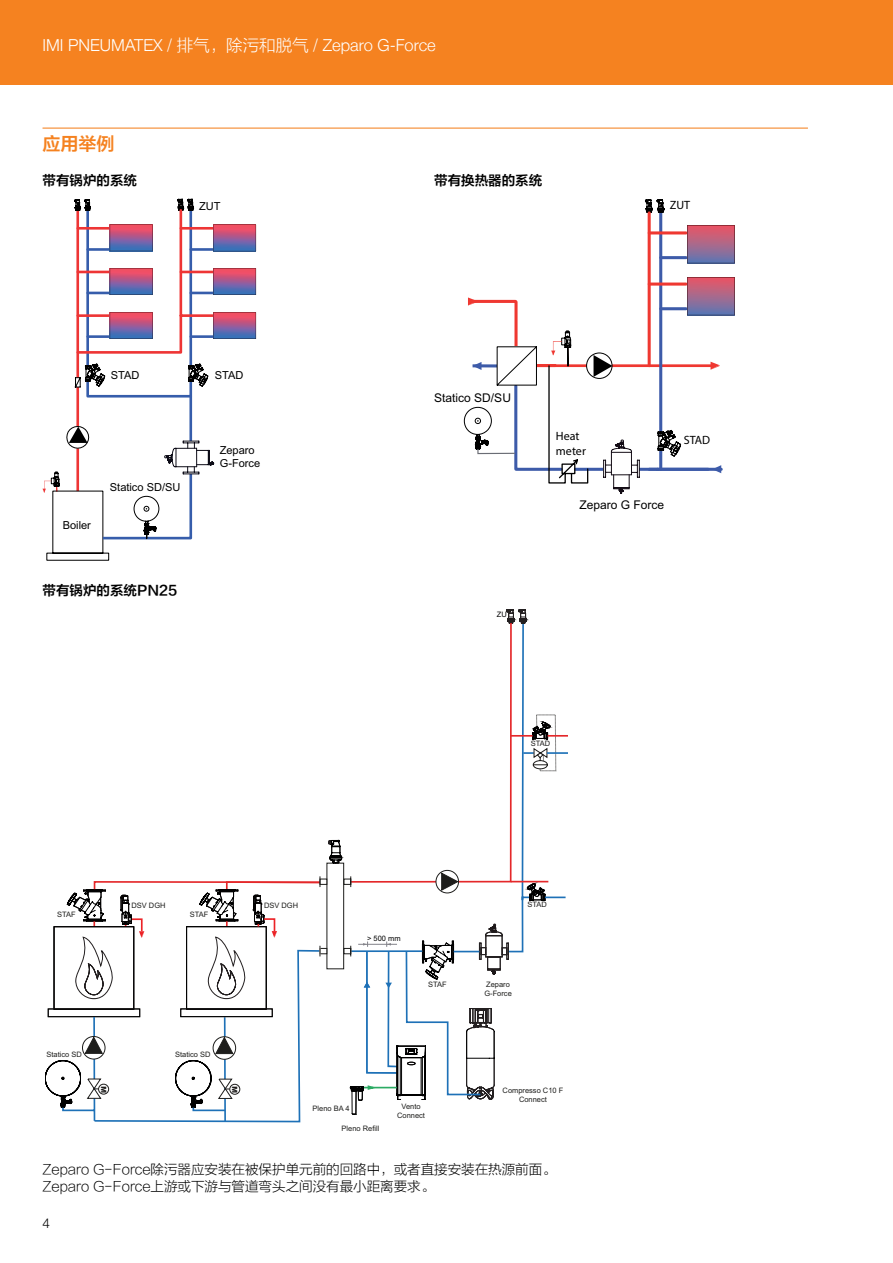
<style>
.page{position:relative;width:893px;height:1263px;background:#fff}
.page>*{position:absolute;margin:0;border:0;box-sizing:border-box;transform-origin:0 0}
.t1{font:18px "FZLTZCHJW GB1 0";color:#f58220}
.t2{font:300 16.5px "Helvetica Neue LT";color:#fff}
.t3{font:13.5px/16.5px "FZLTXHJW GB1 0";color:#000}
.t4{font:13.5px "FZLTZCHJW GB1 0";color:#000}
.t5{font:300 13.5px "Helvetica Neue LT Std";color:#000}
.t6{font:12px "Arial";color:#000}
.t7{font:12px/14.4px "Myriad Pro";color:#000}
.t8{font:11.1px/13.2px "Arial";color:#000}
.t9{font:7.5px/9px "Arial";color:#1d1d1b;text-align:center}
.t10{font:7.5px "Arial";color:#1d1c1b}
.t11{font:7.5px "Arial";color:#000}
.t12{font:7.5px "Arial";color:#030202}
.s1{font-family:"FZLTXHJW GB1 0";font-weight:400}
</style>
<div class="page">
<div style="left:0;top:0;width:893px;height:85px;background:#f58220"></div>
<hr style="left:43px;top:128px;width:765px;height:1px;background:#f58220">
<svg style="left:43px;top:199px;width:213px;height:362px"></svg>
<hr style="left:659px;top:213px;width:3px;height:218px;background:#3d5ba9">
<svg style="left:645px;top:200px;width:20px;height:12px"></svg>
<hr style="left:648px;top:213px;width:3px;height:153px;background:#ef3831">
<hr style="left:649px;top:231px;width:37px;height:3px;background:#ef3831">
<hr style="left:661px;top:256px;width:25px;height:3px;background:#3d5ba9">
<svg style="left:687px;top:225px;width:47px;height:38px;background:#a46487"></svg>
<svg style="left:464px;top:277px;width:270px;height:217px"></svg>
<hr style="left:548px;top:735px;width:20px;height:2px;background:#e4282a">
<hr style="left:547px;top:752px;width:21px;height:2px;background:#1e71b7">
<hr style="left:545px;top:896px;width:21px;height:2px;background:#1e71b7">
<svg style="left:45px;top:609px;width:512px;height:514px"></svg>
<h2 class="t2" style="left:43px;top:35px;width:395px">IMI PNEUMATEX <span class="s1">/ 排气，除污和脱气 /</span> Zeparo G-Force</h2>
<h1 class="t1" style="left:43px;top:134px;width:73px">应用举例</h1>
<h3 class="t4" style="left:43px;top:173px;width:96px">带有锅炉的系统</h3>
<h3 class="t4" style="left:434px;top:173px;width:109px">带有换热器的系统</h3>
<h3 class="t8" style="left:199px;top:200px;width:23px">ZUT</h3>
<h3 class="t7" style="left:670px;top:198px;width:22px">ZUT</h3>
<h3 class="t8" style="left:111px;top:369px;width:30px">STAD</h3>
<h3 class="t8" style="left:215px;top:369px;width:30px">STAD</h3>
<h3 class="t8" style="left:63px;top:519px;width:30px">Boiler</h3>
<h3 class="t8" style="left:110px;top:481px;width:72px">Statico SD/SU</h3>
<h3 class="t4" style="left:43px;top:583px;width:136px">带有锅炉的系统PN25</h3>
<h3 class="t8" style="left:220px;top:444px;width:42px">Zeparo<br>G-Force</h3>
<h3 class="t6" style="left:434px;top:390px;width:78px">Statico SD/SU</h3>
<p class="t12" style="left:497px;top:610px;width:16px">ZUT</p>
<h3 class="t7" style="left:556px;top:429px;width:31px">Heat meter</h3>
<h3 class="t7" style="left:684px;top:433px;width:28px">STAD</h3>
<h3 class="t6" style="left:579px;top:497px;width:86px">Zeparo G Force</h3>
<p class="t10" style="left:531px;top:738px;width:21px">STAD</p>
<p class="t9" style="left:57px;top:910px;width:20px">STAF</p>
<p class="t9" style="left:132px;top:901px;width:36px">DSV DGH</p>
<p class="t9" style="left:190px;top:910px;width:20px">STAF</p>
<p class="t9" style="left:47px;top:1049px;width:37px">Statico SD</p>
<p class="t9" style="left:175px;top:1049px;width:37px">Statico SD</p>
<p class="t9" style="left:264px;top:901px;width:36px">DSV DGH</p>
<p class="t11" style="left:367px;top:934px;width:35px">&gt; 500 mm</p>
<p class="t10" style="left:527px;top:900px;width:21px">STAD</p>
<p class="t9" style="left:428px;top:980px;width:20px">STAF</p>
<p class="t9" style="left:484px;top:980px;width:29px;text-align:left">Zeparo<br>G-Force</p>
<p class="t9" style="left:313px;top:1103px;width:39px">Pleno BA 4</p>
<p class="t9" style="left:342px;top:1124px;width:39px">Pleno Refill</p>
<p class="t9" style="left:397px;top:1102px;width:29px">Vento<br>Connect</p>
<p class="t9" style="left:503px;top:1086px;width:62px">Compresso C10 F<br>Connect</p>
<h3 class="t3" style="left:43px;top:1162px;width:515px">Zeparo G-Force除污器应安装在被保护单元前的回路中，或者直接安装在热源前面。<br>Zeparo G-Force上游或下游与管道弯头之间没有最小距离要求。</h3>
<h3 class="t5" style="left:43px;top:1215px;width:9px">4</h3>
</div>
